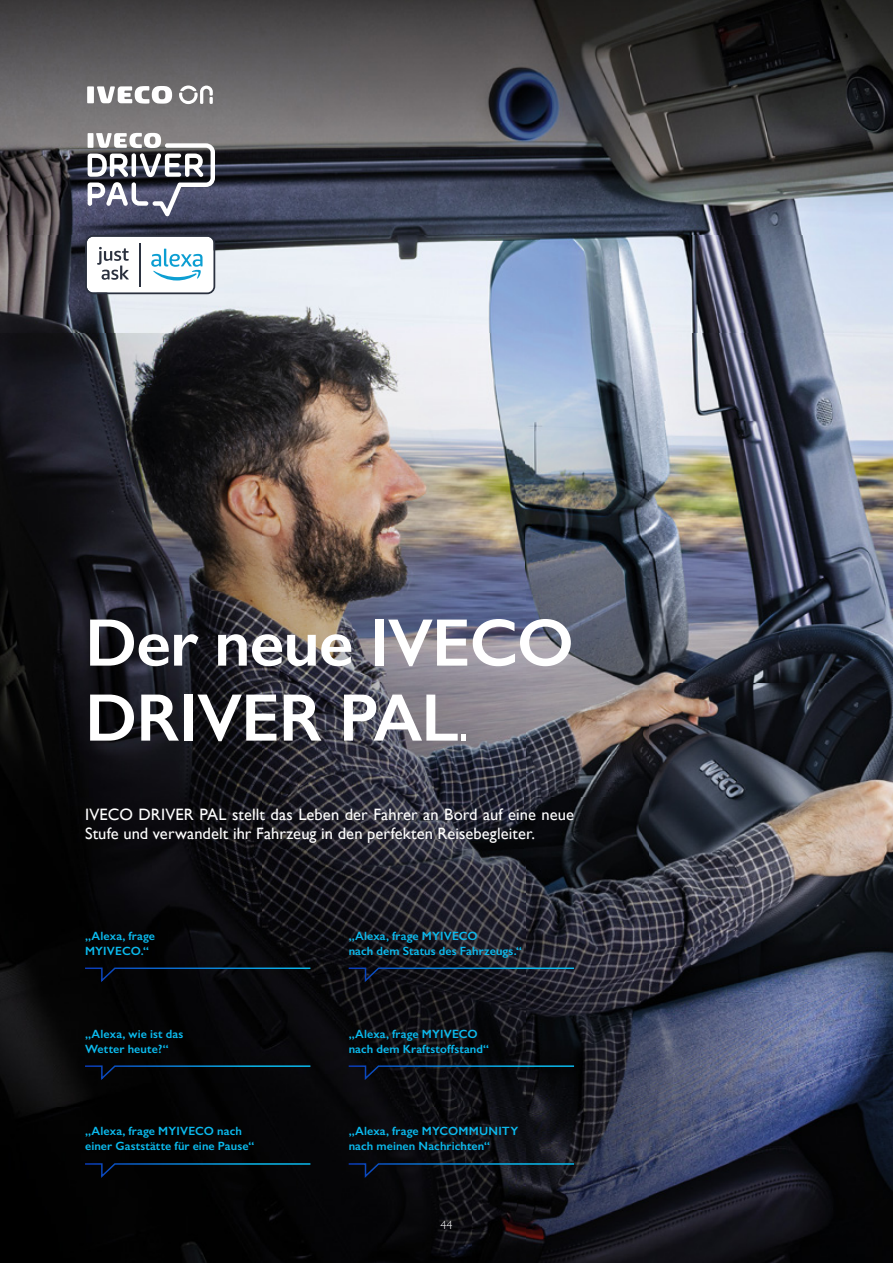
<style>
.page{position:relative;width:893px;height:1263px;background:#fff}
.page>*{position:absolute;margin:0;border:0;box-sizing:border-box;transform-origin:0 0}
.t1{font:600 67.5px/75px "Gill Sans";letter-spacing:-.015em;color:#fff}
.t2{font:16.5px/19.5px "Gill Sans";letter-spacing:.005em;color:#fff}
.t3{font:600 12px/15px "Gill Sans";letter-spacing:.01em;color:#0bbbef}
.t4{font:300 12px "Gill Sans";color:#fff}
.s1{font-weight:300}
</style>
<div class="page">
<img style="left:0;top:0;width:893px;height:333px">
<img style="left:0;top:333px;width:525px;height:930px">
<img style="left:525px;top:333px;width:158px;height:465px">
<img style="left:683px;top:333px;width:210px;height:88px">
<img style="left:525px;top:798px;width:124px;height:465px">
<img style="left:649px;top:421px;width:244px;height:842px">
<svg style="left:347px;top:1065px;width:229px;height:17px"></svg>
<svg style="left:84px;top:1065px;width:228px;height:17px"></svg>
<svg style="left:84px;top:1162px;width:228px;height:18px"></svg>
<svg style="left:347px;top:1162px;width:229px;height:18px"></svg>
<svg style="left:84px;top:967px;width:228px;height:17px"></svg>
<svg style="left:347px;top:967px;width:229px;height:17px"></svg>
<svg style="left:88px;top:133px;width:127px;height:83px"></svg>
<svg style="left:179px;top:86px;width:34px;height:18px"></svg>
<div style="left:87px;top:86px;width:7px;height:17px;background:#fff"></div>
<svg style="left:97px;top:86px;width:75px;height:18px"></svg>
<svg style="left:85px;top:235px;width:130px;height:59px"></svg>
<h1 class="t1" style="left:85px;top:605px;width:490px">Der neue IVECO<br>DRIVER PAL<span class="s1">.</span></h1>
<h2 class="t2" style="left:85px;top:804px;width:491px">IVECO DRIVER PAL stellt das Leben der Fahrer an Bord auf eine neue<br>Stufe und verwandelt ihr Fahrzeug in den perfekten Reisebegleiter.</h2>
<p class="t3" style="left:85px;top:928px;width:72px">„Alexa, frage<br>MYIVECO.“</p>
<p class="t3" style="left:349px;top:928px;width:175px">„Alexa, frage MYIVECO<br>nach dem Status des Fahrzeugs.“</p>
<p class="t3" style="left:85px;top:1026px;width:100px">„Alexa, wie ist das<br>Wetter heute?“</p>
<p class="t3" style="left:349px;top:1026px;width:142px">„Alexa, frage MYIVECO nach dem Kraftstoffstand“</p>
<p class="t3" style="left:85px;top:1124px;width:171px">„Alexa, frage MYIVECO nach einer Gaststätte für eine Pause“</p>
<p class="t3" style="left:349px;top:1124px;width:171px">„Alexa, frage MYCOMMUNITY nach meinen Nachrichten“</p>
<p class="t4" style="left:440px;top:1215px;width:13px">44</p>
</div>
